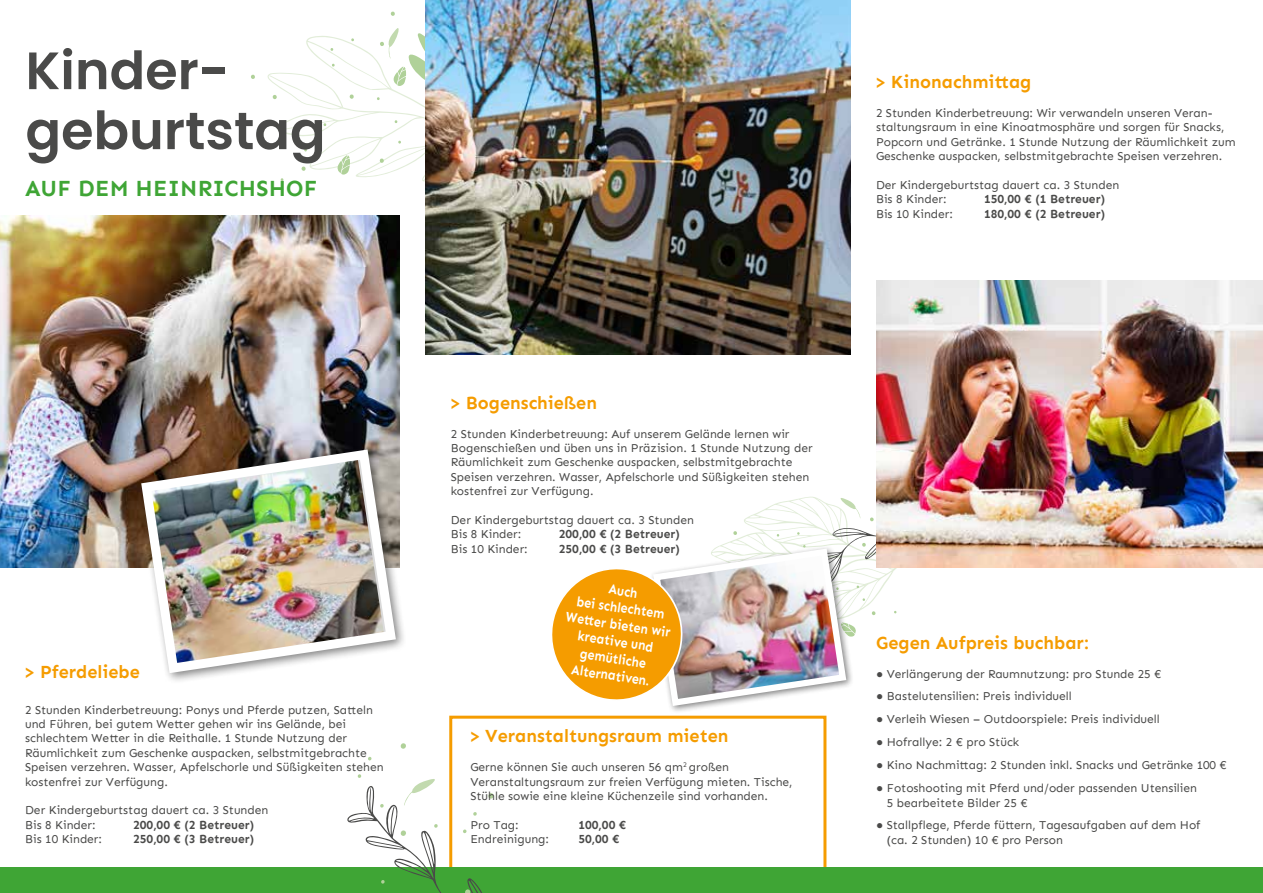
<style>
.page{position:relative;width:1263px;height:893px;background:#fff}
.page>*{position:absolute;margin:0;border:0;box-sizing:border-box;transform-origin:0 0}
.t1{font:600 52.5px/60px "Poppins";color:#4a4a49}
.t2{font:700 22.5px "Sen";letter-spacing:.01em;color:#3fa535}
.t3{font:700 18px "Sen";color:#f59c00}
.t4{font:700 13.8px/17.1px "Sen";color:#fff;text-align:center;scale:.9 1}
.t5{font:12px/14.4px "Sen";color:#4a4a49}
.t6{font:700 12px "Sen";color:#4a4a49}
.s1{font-family:"Gill Sans Nova"}
</style>
<div class="page">
<svg style="left:449px;top:716px;width:377px;height:151px"></svg>
<div style="left:0;top:867px;width:1263px;height:26px;background:#3fa535"></div>
<svg style="left:400px;top:743px;width:6px;height:6px"></svg>
<svg style="left:368px;top:756px;width:4px;height:5px"></svg>
<svg style="left:347px;top:773px;width:167px;height:120px"></svg>
<img style="left:0;top:216px;width:400px;height:352px">
<img style="left:876px;top:281px;width:387px;height:287px">
<img style="left:136px;top:444px;width:265px;height:234px">
<svg style="left:390px;top:11px;width:5px;height:5px"></svg>
<svg style="left:251px;top:74px;width:4px;height:5px"></svg>
<svg style="left:267px;top:28px;width:158px;height:154px"></svg>
<img style="left:425px;top:0;width:425px;height:354px">
<img style="left:552px;top:496px;width:412px;height:213px">
<h1 class="t1" style="left:26px;top:41px;width:302px">Kinder&shy;geburtstag</h1>
<h2 class="t2" style="left:25px;top:175px;width:294px">AUF DEM HEINRICHSHOF</h2>
<h3 class="t3" style="left:876px;top:72px;width:157px">&gt; Kinonachmittag</h3>
<p class="t5" style="left:876px;top:106px;width:361px">2 Stunden Kinderbetreuung: Wir verwandeln unseren Veran&shy;staltungsraum in eine Kinoatmosphäre und sorgen für Snacks, Popcorn und Getränke. 1 Stunde Nutzung der Räumlichkeit zum Geschenke auspacken, selbstmitgebrachte Speisen verzehren.</p>
<p class="t5" style="left:876px;top:178px;width:245px">Der Kindergeburtstag dauert ca. 3 Stunden<br>Bis 8 Kinder:</p>
<p class="t6" style="left:984px;top:192px;width:123px">150,00 € (1 Betreuer)</p>
<p class="t5" style="left:876px;top:207px;width:79px">Bis 10 Kinder:</p>
<p class="t6" style="left:984px;top:207px;width:123px">180,00 € (2 Betreuer)</p>
<h3 class="t3" style="left:25px;top:661px;width:116px">&gt; Pferdeliebe</h3>
<p class="t5" style="left:25px;top:702px;width:360px">2 Stunden Kinderbetreuung: Ponys und Pferde putzen, Satteln und Führen, bei gutem Wetter gehen wir ins Gelände, bei schlechtem Wetter in die Reithalle. 1 Stunde Nutzung der Räumlichkeit zum Geschenke auspacken, selbstmitgebrachte Speisen verzehren. Wasser, Apfelschorle und Süßigkeiten stehen kostenfrei zur Verfügung.</p>
<p class="t5" style="left:25px;top:803px;width:245px">Der Kindergeburtstag dauert ca. 3 Stunden<br>Bis 8 Kinder:</p>
<p class="t6" style="left:133px;top:818px;width:123px">200,00 € (2 Betreuer)</p>
<p class="t5" style="left:25px;top:832px;width:79px">Bis 10 Kinder:</p>
<p class="t6" style="left:133px;top:832px;width:123px">250,00 € (3 Betreuer)</p>
<h3 class="t3" style="left:451px;top:392px;width:148px">&gt; Bogenschießen</h3>
<p class="t5" style="left:451px;top:426px;width:363px">2 Stunden Kinderbetreuung: Auf unserem Gelände lernen wir Bogenschießen und üben uns in Präzision. 1 Stunde Nutzung der Räumlichkeit zum Geschenke auspacken, selbstmitgebrachte Speisen verzehren. Wasser, Apfelschorle und Süßigkeiten stehen kostenfrei zur Verfügung.</p>
<p class="t5" style="left:451px;top:513px;width:245px">Der Kindergeburtstag dauert ca. 3 Stunden<br>Bis 8 Kinder:</p>
<p class="t6" style="left:559px;top:527px;width:123px">200,00 € (2 Betreuer)</p>
<p class="t5" style="left:451px;top:542px;width:79px">Bis 10 Kinder:</p>
<p class="t6" style="left:559px;top:542px;width:123px">250,00 € (3 Betreuer)</p>
<p class="t4" style="left:573px;top:574px;width:119px;rotate:9deg">Auch<br>bei schlechtem<br>Wett er bieten wir kreative und gemütliche<br>Alternativen.</p>
<h3 class="t3" style="left:470px;top:726px;width:260px">&gt; Veranstaltungsraum mieten</h3>
<p class="t5" style="left:470px;top:760px;width:324px">Gerne können Sie auch unseren 56 qm<sup>2</sup> großen<br>Veranstaltungsraum zur freien Verfügung mieten. Tische,<br>Stühle sowie eine kleine Küchenzeile sind vorhanden.</p>
<p class="t5" style="left:470px;top:818px;width:50px">Pro Tag:</p>
<p class="t6" style="left:578px;top:818px;width:49px">100,00 €</p>
<p class="t5" style="left:470px;top:832px;width:80px">Endreinigung:</p>
<p class="t6" style="left:578px;top:832px;width:43px">50,00 €</p>
<h3 class="t3" style="left:876px;top:632px;width:215px">Gegen Aufpreis buchbar:</h3>
<p class="t5" style="left:876px;top:666px;width:287px"><span class="s1">●</span> Verlängerung der Raumnutzung: pro Stunde 25 €</p>
<p class="t5" style="left:876px;top:689px;width:197px"><span class="s1">●</span> Bastelutensilien: Preis individuell</p>
<p class="t5" style="left:876px;top:712px;width:285px"><span class="s1">●</span> Verleih Wiesen – Outdoorspiele: Preis individuell</p>
<p class="t5" style="left:876px;top:735px;width:145px"><span class="s1">●</span> Hofrallye: 2 € pro Stück</p>
<p class="t5" style="left:876px;top:758px;width:352px"><span class="s1">●</span> Kino Nachmittag: 2 Stunden inkl. Snacks und Getränke 100 €</p>
<p class="t5" style="left:887px;top:781px;width:312px;text-indent:-11px"><span class="s1">●</span> Fotoshooting mit Pferd und/oder passenden Utensilien<br>5 bearbeitete Bilder 25 €</p>
<p class="t5" style="left:887px;top:818px;width:315px;text-indent:-11px"><span class="s1">●</span> Stallpflege, Pferde füttern, Tagesaufgaben auf dem Hof (ca. 2 Stunden) 10 € pro Person</p>
</div>
